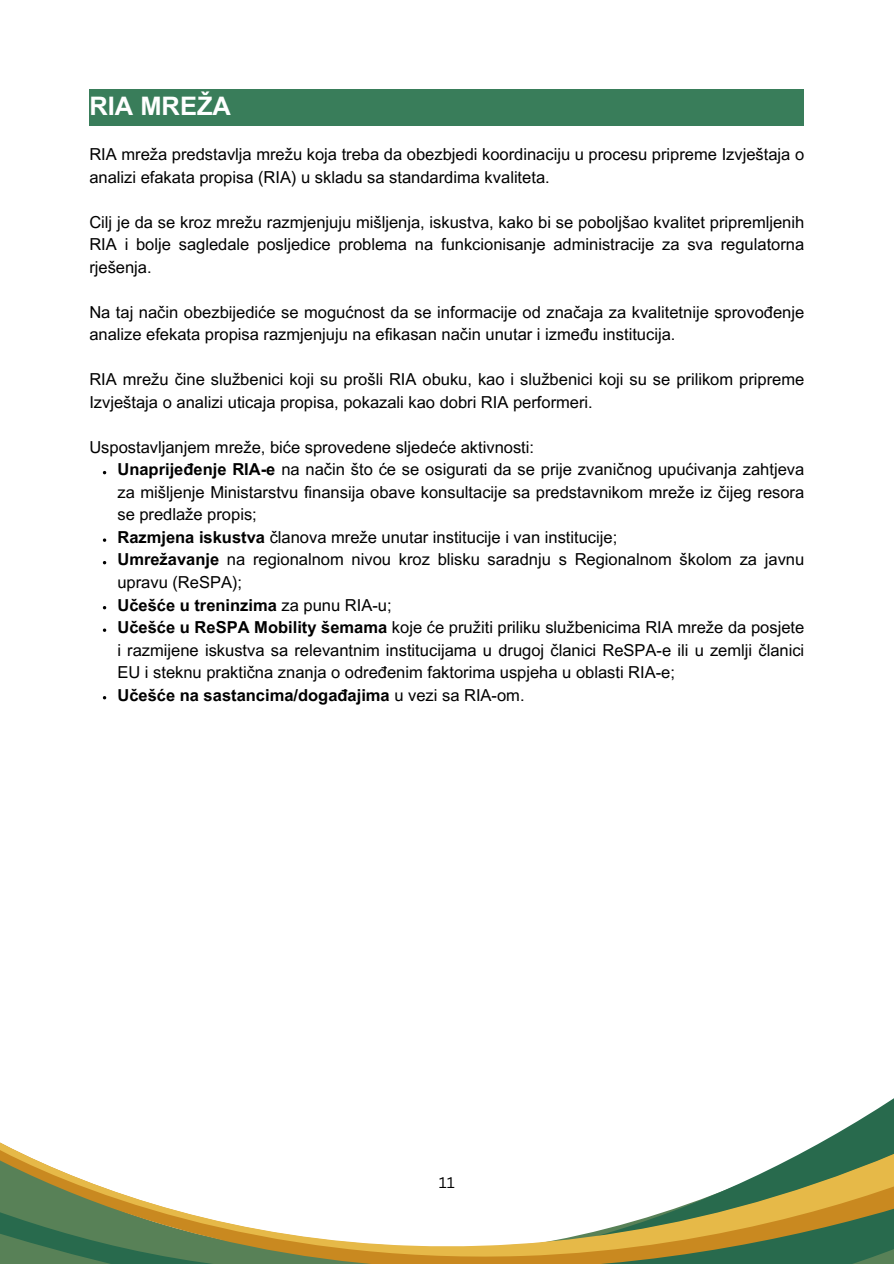
<style>
.page{position:relative;width:894px;height:1264px;background:#fff}
.page>*{position:absolute;margin:0;border:0;box-sizing:border-box;transform-origin:0 0}
.t1{font:700 25.5px "Arial MT Pro";color:#fff}
.t2{font:16.5px/22.5px "Arial MT Pro";color:#000}
.t3{font:700 16.5px "Arial MT Pro";color:#000}
.t4{font:15px "Canva Sans";color:#000}
.s1{font-weight:700}
.s2{font-weight:400}
</style>
<div class="page">
<div style="left:89px;top:89px;width:715px;height:37px;background:#397d5a"></div>
<svg style="left:103px;top:538px;width:3px;height:4px"></svg>
<svg style="left:103px;top:628px;width:3px;height:4px"></svg>
<svg style="left:0;top:1099px;width:893px;height:164px"></svg>
<p class="t1" style="left:89px;top:97px;width:143px">RIA MREŽA</p>
<p class="t2" style="left:89px;top:145px;width:716px">RIA mreža predstavlja mrežu koja treba da obezbjedi koordinaciju u procesu pripreme Izvještaja o analizi efakata propisa (RIA) u skladu sa standardima kvaliteta.</p>
<p class="t2" style="left:89px;top:213px;width:716px;text-align:justify">Cilj je da se kroz mrežu razmjenjuju mišljenja, iskustva, kako bi se poboljšao kvalitet pripremljenih RIA i bolje sagledale posljedice problema na funkcionisanje administracije za sva regulatorna rješenja.</p>
<p class="t2" style="left:89px;top:303px;width:716px">Na taj način obezbijediće se mogućnost da se informacije od značaja za kvalitetnije sprovođenje analize efekata propisa razmjenjuju na efikasan način unutar i između institucija.</p>
<p class="t2" style="left:89px;top:370px;width:716px">RIA mrežu čine službenici koji su prošli RIA obuku, kao i službenici koji su se prilikom pripreme<br>Izvještaja o analizi uticaja propisa, pokazali kao dobri RIA performeri.</p>
<p class="t2" style="left:89px;top:438px;width:446px">Uspostavljanjem mreže, biće sprovedene sljedeće aktivnosti:</p>
<p class="t2" style="left:117px;top:460px;width:688px;text-align:justify"><span class="s1">Unaprijeđenje RIA-e</span> na način što će se osigurati da se prije zvaničnog upućivanja zahtjeva za mišljenje Ministarstvu finansija obave konsultacije sa predstavnikom mreže iz čijeg resora se predlaže propis;</p>
<p class="t2" style="left:117px;top:528px;width:501px"><span class="s1">Razmjena iskustva</span> članova mreže unutar institucije i van institucije;</p>
<p class="t2" style="left:117px;top:550px;width:688px"><span class="s1">Umrežavanje</span> na regionalnom nivou kroz blisku saradnju s Regionalnom školom za javnu upravu (ReSPA);</p>
<p class="t3" style="left:117px;top:598px;width:276px">Učešće u treninzima <span class="s2">za punu RIA-u;</span></p>
<p class="t2" style="left:117px;top:618px;width:688px;text-align:justify"><span class="s1">Učešće u ReSPA Mobility šemama</span> koje će pružiti priliku službenicima RIA mreže da posjete i razmijene iskustva sa relevantnim institucijama u drugoj članici ReSPA-e ili u zemlji članici EU i steknu praktična znanja o određenim faktorima uspjeha u oblasti RIA-e;</p>
<p class="t3" style="left:117px;top:688px;width:408px">Učešće na sastancima/događajima <span class="s2">u vezi sa RIA-om.</span></p>
<h1 class="t4" style="left:438px;top:1172px;width:17px">11</h1>
</div>
